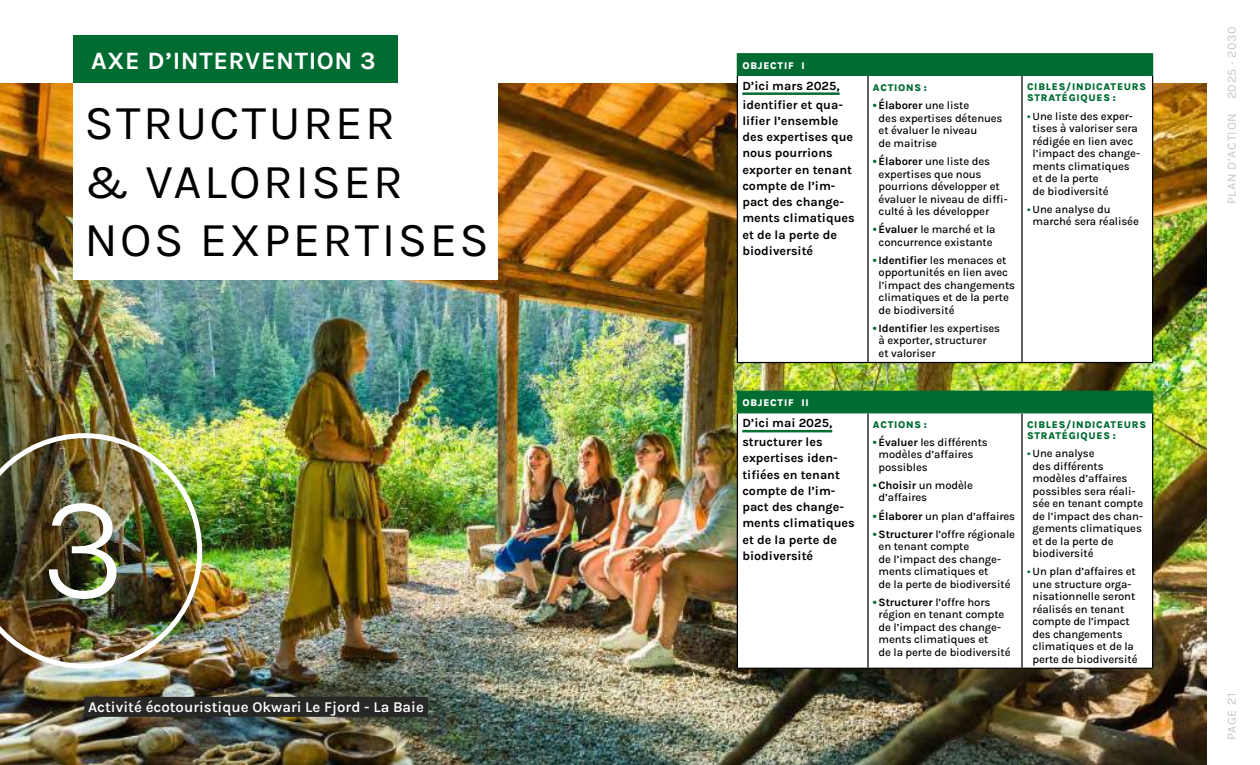
<style>
.page{position:relative;width:1260px;height:765px;background:#fff}
.page>*{position:absolute;margin:0;border:0;box-sizing:border-box;transform-origin:0 0}
.t1{font:300 150px "Karla";color:#fff}
.t2{font:48.75px/58.5px "Karla";letter-spacing:.05em;color:#000}
.t3{font:700 25px "Karla";letter-spacing:.025em;color:#fff}
.t4{font:600 15px "Karla";color:#fff}
.t5{font:700 12.5px/16.2px "Karla";color:#000}
.t6{font:12.5px "Karla";letter-spacing:.05em;color:#c6c6c5}
.t7{font:500 11.25px/12.5px "Karla";letter-spacing:-.01em;color:#000}
.t8{font:800 10px/11.2px "Karla";letter-spacing:.075em;color:#006c32}
.t9{font:800 10px "Karla";letter-spacing:.075em;color:#fff}
.s1{font-weight:700;color:#006c32}
.s2{font-weight:700}
.s3{color:#006c32}
</style>
<div class="page">
<img style="left:0;top:84px;width:1207px;height:681px">
<svg style="left:738px;top:84px;width:414px;height:278px"></svg>
<hr style="left:737px;top:76px;width:1px;height:286px;background:#000">
<hr style="left:867px;top:76px;width:2px;height:286px;background:#000">
<hr style="left:1021px;top:76px;width:2px;height:286px;background:#000">
<hr style="left:1152px;top:76px;width:1px;height:286px;background:#000">
<hr style="left:737px;top:362px;width:131px;height:1px;background:#000">
<hr style="left:868px;top:362px;width:154px;height:1px;background:#000">
<hr style="left:1022px;top:362px;width:131px;height:1px;background:#000">
<hr style="left:737px;top:53px;width:131px;height:1px;background:#006c32">
<hr style="left:868px;top:53px;width:154px;height:1px;background:#006c32">
<hr style="left:1022px;top:53px;width:131px;height:1px;background:#006c32">
<div style="left:737px;top:54px;width:416px;height:21px;background:#006c32"></div>
<hr style="left:737px;top:75px;width:131px;height:1px;background:#006c32">
<hr style="left:868px;top:75px;width:154px;height:1px;background:#006c32">
<hr style="left:1022px;top:75px;width:131px;height:1px;background:#006c32">
<hr style="left:742px;top:92px;width:98px;height:3px;background:#006c32">
<svg style="left:738px;top:413px;width:414px;height:255px"></svg>
<hr style="left:737px;top:413px;width:1px;height:255px;background:#000">
<hr style="left:867px;top:413px;width:2px;height:255px;background:#000">
<hr style="left:1021px;top:413px;width:2px;height:255px;background:#000">
<hr style="left:1152px;top:413px;width:1px;height:255px;background:#000">
<hr style="left:737px;top:668px;width:131px;height:1px;background:#000">
<hr style="left:868px;top:668px;width:154px;height:1px;background:#000">
<hr style="left:1022px;top:668px;width:131px;height:1px;background:#000">
<div style="left:737px;top:391px;width:416px;height:21px;background:#006c32"></div>
<hr style="left:737px;top:412px;width:131px;height:1px;background:#006c32">
<hr style="left:868px;top:412px;width:154px;height:1px;background:#006c32">
<hr style="left:1022px;top:412px;width:131px;height:1px;background:#006c32">
<hr style="left:742px;top:430px;width:90px;height:2px;background:#006c32">
<div style="left:73px;top:35px;width:325px;height:52px;background:#006c32"></div>
<div style="left:73px;top:83px;width:425px;height:197px;background:#fff"></div>
<img style="left:0;top:433px;width:202px;height:236px">
<div style="left:84px;top:697px;width:344px;height:20px;background:#272726"></div>
<h3 class="t3" style="left:91px;top:45px;width:286px">AXE D’INTERVENTION 3</h3>
<h2 class="t2" style="left:84px;top:92px;width:406px">STRUCTURER<br>&amp; VALORISER<br>NOS EXPERTISES</h2>
<h1 class="t1" style="left:40px;top:451px;width:88px">3</h1>
<h3 class="t4" style="left:88px;top:697px;width:337px">Activité écotouristique Okwari Le Fjord - La Baie</h3>
<p class="t9" style="left:742px;top:59px;width:64px">OBJECTIF I</p>
<p class="t5" style="left:742px;top:76px;width:102px;line-height:18.8px">D’ici mars 2025, identifier et qua-</p>
<p class="t5" style="left:742px;top:112px;width:114px">lifier l’ensemble des expertises que nous pourrions exporter en tenant compte de l’im&shy;pact des change&shy;ments climatiques et de la perte de biodiversité</p>
<p class="t9" style="left:742px;top:396px;width:68px">OBJECTIF II</p>
<p class="t5" style="left:742px;top:413px;width:91px;line-height:18.8px">D’ici mai 2025, structurer les</p>
<p class="t5" style="left:742px;top:450px;width:114px">expertises iden&shy;tifiées en tenant compte de l’im&shy;pact des change&shy;ments climatiques et de la perte de biodiversité</p>
<p class="t8" style="left:873px;top:82px;width:56px">ACTIONS :</p>
<p class="t7" style="left:879px;top:99px;width:125px;text-indent:-6px"><span class="s1">•</span> <span class="s2">Élaborer</span> une liste<br>des expertises détenues et évaluer le niveau<br>de maitrise</p>
<p class="t7" style="left:879px;top:155px;width:131px;text-indent:-6px"><span class="s1">•</span> <span class="s2">Élaborer</span> une liste des expertises que nous pourrions développer et évaluer le niveau de diffi&shy;culté à les développer</p>
<p class="t7" style="left:873px;top:223px;width:124px;text-align:center"><span class="s1">•</span> <span class="s2">Évaluer</span> le marché et la concurrence existante</p>
<p class="t7" style="left:879px;top:253px;width:138px;text-indent:-6px"><span class="s1">•</span> <span class="s2">Identifier</span> les menaces et opportunités en lien avec l’impact des changements climatiques et de la perte de biodiversité</p>
<p class="t7" style="left:879px;top:322px;width:123px;text-indent:-6px"><span class="s1">•</span> <span class="s2">Identifier</span> les expertises à exporter, structurer<br>et valoriser</p>
<p class="t8" style="left:1027px;top:81px;width:121px">CIBLES/INDICATEURS<br>STRATÉGIQUES :</p>
<p class="t7" style="left:1033px;top:109px;width:109px;text-indent:-6px"><span class="s3">•</span> Une liste des exper&shy;tises à valoriser sera rédigée en lien avec l’impact des change&shy;ments climatiques et de la perte<br>de biodiversité</p>
<p class="t7" style="left:1033px;top:202px;width:108px;text-indent:-6px"><span class="s3">•</span> Une analyse du marché sera réalisée</p>
<p class="t8" style="left:873px;top:418px;width:56px">ACTIONS :</p>
<p class="t7" style="left:879px;top:435px;width:111px;text-indent:-6px"><span class="s1">•</span> <span class="s2">Évaluer</span> les différents modèles d’affaires possibles</p>
<p class="t7" style="left:879px;top:479px;width:96px;text-indent:-6px"><span class="s1">•</span> <span class="s2">Choisir</span> un modèle d’affaires</p>
<p class="t7" style="left:873px;top:509px;width:144px"><span class="s1">•</span> <span class="s2">Élaborer</span> un plan d’affaires</p>
<p class="t7" style="left:879px;top:527px;width:138px;text-indent:-6px"><span class="s1">•</span> <span class="s2">Structurer</span> l’offre régionale en tenant compte<br>de l’impact des change&shy;ments climatiques et<br>de la perte de biodiversité</p>
<p class="t7" style="left:879px;top:595px;width:133px;text-indent:-6px"><span class="s1">•</span> <span class="s2">Structurer</span> l’offre hors région en tenant compte de l’impact des change&shy;ments climatiques et<br>de la perte de biodiversité</p>
<p class="t8" style="left:1027px;top:418px;width:121px">CIBLES/INDICATEURS<br>STRATÉGIQUES :</p>
<p class="t7" style="left:1033px;top:447px;width:112px;text-indent:-6px"><span class="s3">•</span> Une analyse<br>des différents modèles d’affaires possibles sera réali&shy;sée en tenant compte de l’impact des chan&shy;gements climatiques et de la perte de biodiversité</p>
<p class="t7" style="left:1033px;top:565px;width:106px;text-indent:-6px"><span class="s3">•</span> Un plan d’affaires et une structure orga&shy;nisationnelle seront réalisés en tenant compte de l’impact des changements climatiques et de la perte de biodiversité</p>
<p class="t6" style="left:1224px;top:204px;width:179px;rotate:-90deg">PLAN D’ACTION 2025 · 2030</p>
<p class="t6" style="left:1224px;top:740px;width:48px;rotate:-90deg">PAGE 21</p>
</div>
